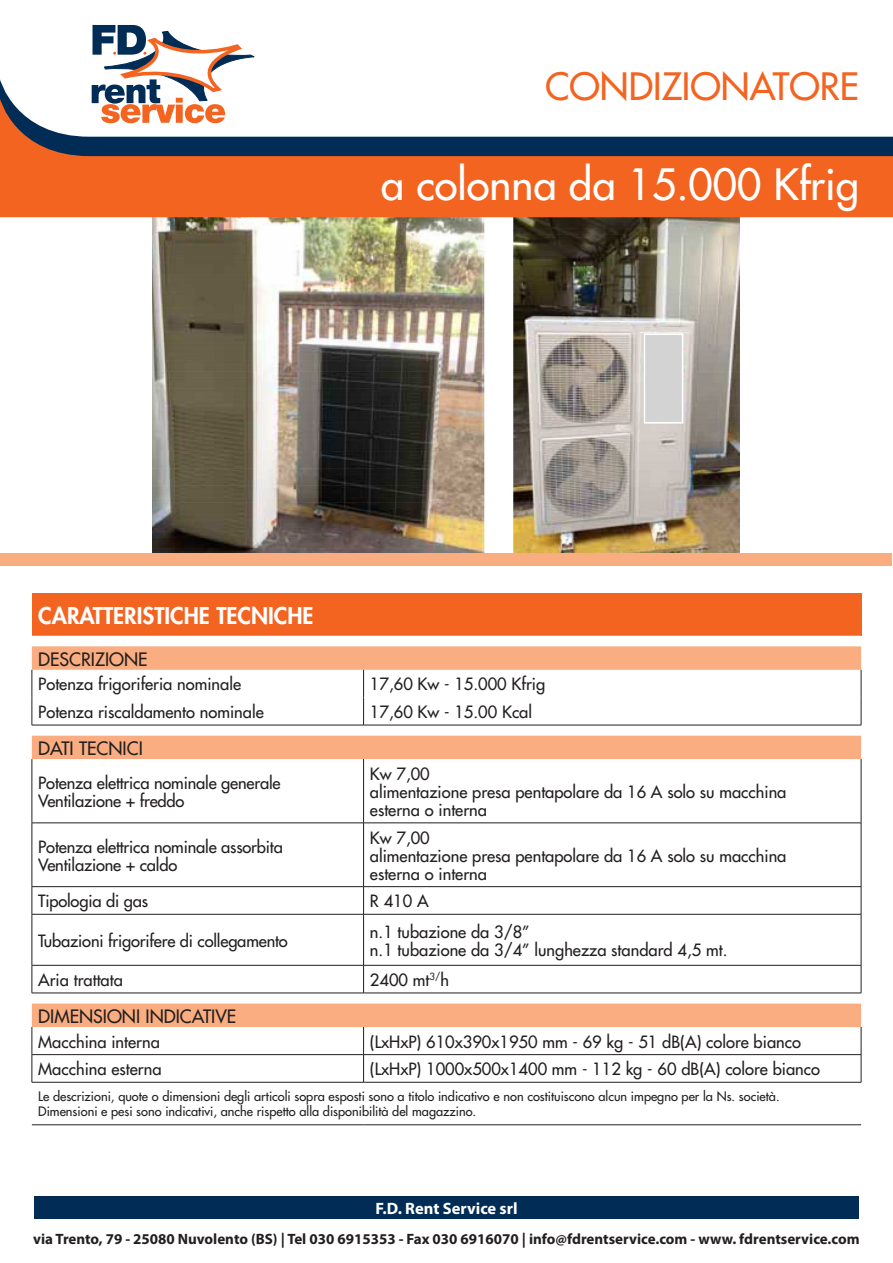
<style>
.page{position:relative;width:893px;height:1263px;background:#fff}
.page>*{position:absolute;margin:0;border:0;box-sizing:border-box;transform-origin:0 0}
.t1{font:500 42px "Futura Std";color:#fff}
.t2{font:500 36.75px "Futura Std";color:#f36421}
.t3{font:800 22.5px "Futura Std";color:#fff}
.t4{font:500 18px "Futura Std";color:#231f20}
.t5{font:500 16.5px "Futura Std";color:#231f20}
.t6{font:700 16.5px "Myriad Pro";color:#fff}
.t7{font:700 15px "Myriad Pro";color:#231f20}
.t8{font:500 12.75px "Futura Std";color:#231f20}
</style>
<div class="page">
<img style="left:153px;top:217px;width:586px;height:336px">
<svg style="left:0;top:98px;width:893px;height:119px;fill:#f36421"></svg>
<div style="left:1px;top:553px;width:891px;height:12px;background:#f9ad80"></div>
<div style="left:34px;top:1196px;width:825px;height:23px;background:#002c56"></div>
<svg style="left:92px;top:25px;width:166px;height:98px"></svg>
<div style="left:32px;top:593px;width:829px;height:43px;background:#f36421"></div>
<svg style="left:32px;top:646px;width:829px;height:381px"></svg>
<svg style="left:32px;top:670px;width:1px;height:55px"></svg>
<hr style="left:32px;top:759px;width:1px;height:64px;background:#231f20">
<hr style="left:32px;top:823px;width:1px;height:63px;background:#231f20">
<svg style="left:32px;top:887px;width:1px;height:27px"></svg>
<hr style="left:32px;top:914px;width:1px;height:51px;background:#231f20">
<svg style="left:32px;top:966px;width:1px;height:27px"></svg>
<svg style="left:32px;top:1027px;width:1px;height:55px"></svg>
<svg style="left:363px;top:670px;width:1px;height:55px"></svg>
<hr style="left:363px;top:759px;width:1px;height:64px;background:#231f20">
<hr style="left:363px;top:823px;width:1px;height:63px;background:#231f20">
<svg style="left:363px;top:887px;width:1px;height:27px"></svg>
<hr style="left:363px;top:914px;width:1px;height:51px;background:#231f20">
<hr style="left:32px;top:965px;width:332px;height:1px;background:#231f20">
<hr style="left:364px;top:965px;width:497px;height:1px;background:#231f20">
<svg style="left:363px;top:965px;width:1px;height:28px"></svg>
<hr style="left:32px;top:993px;width:332px;height:1px;background:#231f20">
<hr style="left:364px;top:993px;width:497px;height:1px;background:#231f20">
<hr style="left:32px;top:1054px;width:332px;height:1px;background:#231f20">
<hr style="left:364px;top:1054px;width:497px;height:1px;background:#231f20">
<svg style="left:363px;top:1027px;width:1px;height:55px"></svg>
<hr style="left:32px;top:1082px;width:332px;height:1px;background:#231f20">
<hr style="left:364px;top:1082px;width:497px;height:1px;background:#231f20">
<hr style="left:32px;top:1124px;width:332px;height:1px;background:#231f20">
<hr style="left:364px;top:1124px;width:497px;height:1px;background:#231f20">
<svg style="left:861px;top:670px;width:1px;height:55px"></svg>
<hr style="left:861px;top:759px;width:1px;height:64px;background:#231f20">
<hr style="left:861px;top:823px;width:1px;height:63px;background:#231f20">
<svg style="left:861px;top:887px;width:1px;height:27px"></svg>
<hr style="left:861px;top:914px;width:1px;height:51px;background:#231f20">
<svg style="left:861px;top:965px;width:1px;height:28px"></svg>
<svg style="left:861px;top:1027px;width:1px;height:55px"></svg>
<hr style="left:32px;top:725px;width:332px;height:1px;background:#231f20">
<hr style="left:364px;top:725px;width:497px;height:1px;background:#231f20">
<hr style="left:32px;top:886px;width:332px;height:1px;background:#231f20">
<hr style="left:364px;top:886px;width:497px;height:1px;background:#231f20">
<hr style="left:32px;top:914px;width:332px;height:1px;background:#231f20">
<hr style="left:364px;top:914px;width:497px;height:1px;background:#231f20">
<hr style="left:32px;top:823px;width:332px;height:1px;background:#231f20">
<hr style="left:364px;top:823px;width:497px;height:1px;background:#231f20">
<p class="t2" style="left:545px;top:63px;width:315px">CONDIZIONATORE</p>
<p class="t1" style="left:381px;top:158px;width:480px">a colonna da 15.000 Kfrig</p>
<p class="t3" style="left:38px;top:601px;width:277px">CARATTERISTICHE TECNICHE</p>
<p class="t4" style="left:38px;top:648px;width:111px">DESCRIZIONE</p>
<p class="t5" style="left:38px;top:674px;width:204px">Potenza frigoriferia nominale</p>
<p class="t5" style="left:370px;top:674px;width:177px">17,60 Kw - 15.000 Kfrig</p>
<p class="t5" style="left:38px;top:702px;width:227px">Potenza riscaldamento nominale</p>
<p class="t5" style="left:370px;top:702px;width:164px">17,60 Kw - 15.00 Kcal</p>
<p class="t4" style="left:38px;top:737px;width:106px">DATI TECNICI</p>
<p class="t5" style="left:38px;top:772px;width:244px">Potenza elettrica nominale generale</p>
<p class="t5" style="left:38px;top:790px;width:148px">Ventilazione + freddo</p>
<p class="t5" style="left:370px;top:763px;width:61px">Kw 7,00</p>
<p class="t5" style="left:370px;top:781px;width:418px">alimentazione presa pentapolare da 16 A solo su macchina</p>
<p class="t5" style="left:370px;top:799px;width:119px">esterna o interna</p>
<p class="t5" style="left:38px;top:836px;width:246px">Potenza elettrica nominale assorbita</p>
<p class="t5" style="left:38px;top:854px;width:140px">Ventilazione + caldo</p>
<p class="t5" style="left:370px;top:827px;width:61px">Kw 7,00</p>
<p class="t5" style="left:370px;top:845px;width:418px">alimentazione presa pentapolare da 16 A solo su macchina</p>
<p class="t5" style="left:370px;top:863px;width:119px">esterna o interna</p>
<p class="t5" style="left:38px;top:891px;width:111px">Tipologia di gas</p>
<p class="t5" style="left:370px;top:891px;width:60px">R 410 A</p>
<p class="t5" style="left:38px;top:930px;width:251px">Tubazioni frigorifere di collegamento</p>
<p class="t5" style="left:370px;top:921px;width:161px">n.1 tubazione da 3/8”</p>
<p class="t5" style="left:370px;top:939px;width:359px">n.1 tubazione da 3/4” lunghezza standard 4,5 mt.</p>
<p class="t5" style="left:38px;top:969px;width:86px">Aria trattata</p>
<p class="t5" style="left:370px;top:969px;width:81px">2400 mt<sup>3/</sup>h</p>
<p class="t4" style="left:38px;top:1005px;width:200px">DIMENSIONI INDICATIVE</p>
<p class="t5" style="left:38px;top:1031px;width:123px">Macchina interna</p>
<p class="t5" style="left:370px;top:1031px;width:433px">(LxHxP) 610x390x1950 mm - 69 kg - 51 dB(A) colore bianco</p>
<p class="t5" style="left:38px;top:1059px;width:125px">Macchina esterna</p>
<p class="t5" style="left:370px;top:1059px;width:452px">(LxHxP) 1000x500x1400 mm - 112 kg - 60 dB(A) colore bianco</p>
<p class="t8" style="left:38px;top:1088px;width:743px">Le descrizioni, quote o dimensioni degli articoli sopra esposti sono a titolo indicativo e non costituiscono alcun impegno per la Ns. società.</p>
<p class="t8" style="left:38px;top:1103px;width:439px">Dimensioni e pesi sono indicativi, anche rispetto alla disponibilità del magazzino.</p>
<p class="t6" style="left:375px;top:1199px;width:144px">F.D. Rent Service srl</p>
<p class="t7" style="left:33px;top:1230px;width:828px">via Trento, 79 - 25080 Nuvolento (BS) | Tel 030 6915353 - Fax 030 6916070 | info@fdrentservice.com - www. fdrentservice.com</p>
</div>
